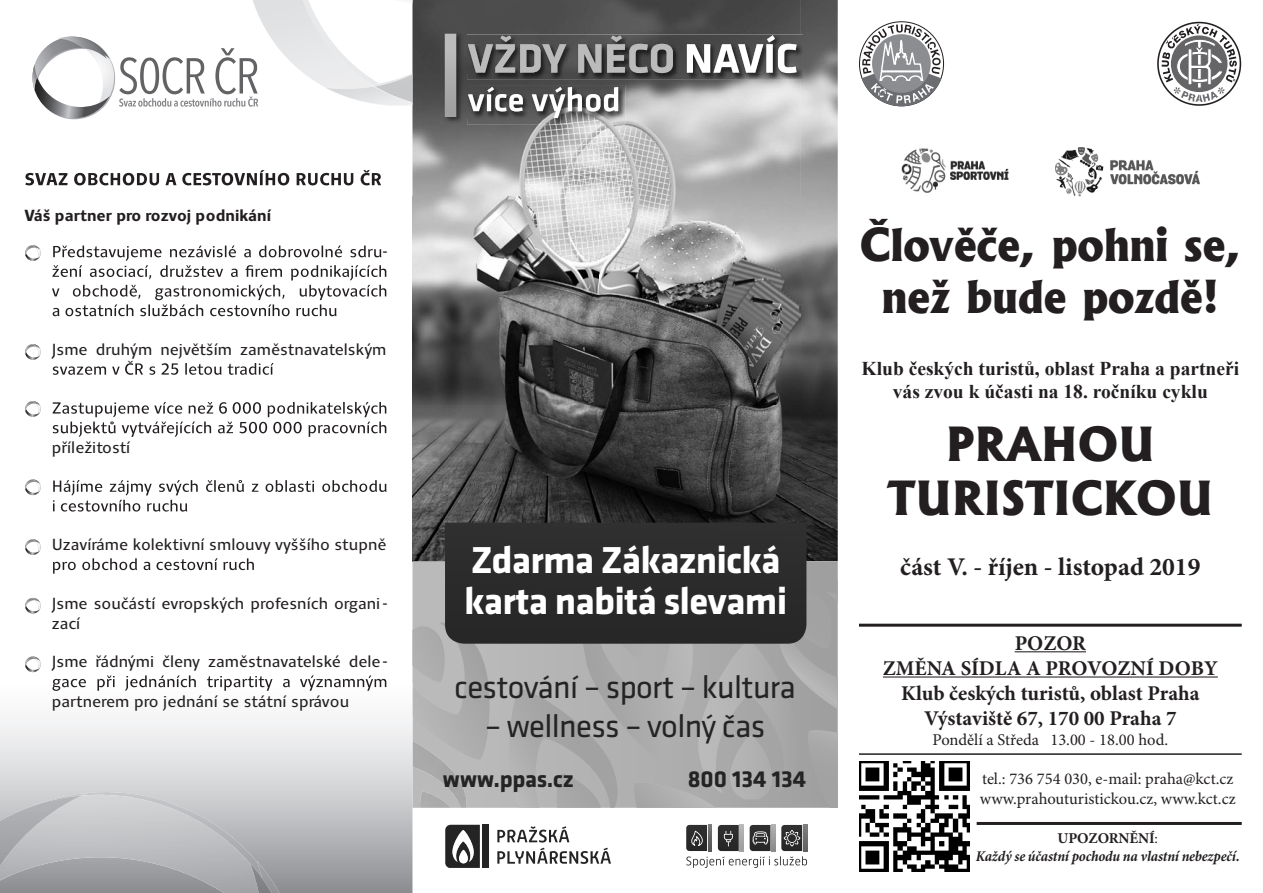
<style>
.page{position:relative;width:1263px;height:893px;background:#fff}
.page>*{position:absolute;margin:0;border:0;box-sizing:border-box;transform-origin:0 0}
.t1{font:800 45px/54px "Albertus";color:#231f20;text-align:center}
.t2{font:800 43.5px/52.2px "Albertus";color:#231f20;text-align:center}
.t3{font:700 38.85px/41.8px "Klavika";letter-spacing:-.02em;color:#fff}
.t4{font:33px "Klavika";letter-spacing:-.02em;color:#242424}
.t5{font:700 25.5px "Minion Pro";color:#231f20}
.t6{font:700 24px "Klavika";color:#242424}
.t7{font:700 21px/25.2px "Minion Pro";color:#231f20;text-align:center}
.t8{font:700 19.5px/23.4px "Times New Roman";color:#231f20;text-align:center}
.t9{font:16.5px/19.8px "Minion Pro";color:#231f20}
.t10{font:16.35px/19.6px "Clara Sans";color:#231f20}
.t11{font:700 16.35px "Clara Sans";color:#231f20}
.t12{font:italic 700 condensed 15px/18px "Minion Pro";letter-spacing:-.01em;color:#231f20;text-align:center}
.s1{font-style:normal;font-stretch:normal}
.s2{font-weight:400;font-style:normal;font-stretch:normal}
</style>
<div class="page">
<div style="left:1157px;top:22px;width:84px;height:84px;border:2px solid #231f20;border-radius:50%"></div>
<svg style="left:1161px;top:24px;width:76px;height:78px"></svg>
<svg style="left:859px;top:21px;width:85px;height:85px"></svg>
<img style="left:859px;top:761px;width:110px;height:111px">
<hr style="left:1015px;top:651px;width:71px;height:1px;background:#231f20">
<hr style="left:883px;top:676px;width:335px;height:1px;background:#231f20">
<hr style="left:859px;top:753px;width:383px;height:2px;background:#231f20">
<hr style="left:977px;top:822px;width:265px;height:3px;background:#231f20">
<hr style="left:859px;top:624px;width:383px;height:3px;background:#231f20">
<img style="left:412px;top:0;width:426px;height:523px">
<svg style="left:412px;top:523px;width:426px;height:285px;background:#7d7d7d"></svg>
<svg style="left:686px;top:825px;width:121px;height:43px"></svg>
<img style="left:443px;top:32px;width:20px;height:92px">
<svg style="left:445px;top:34px;width:11px;height:83px"></svg>
<img style="left:467px;top:34px;width:336px;height:46px">
<img style="left:468px;top:35px;width:207px;height:1px">
<img style="left:468px;top:36px;width:207px;height:37px">
<img style="left:687px;top:35px;width:109px;height:38px">
<img style="left:467px;top:86px;width:158px;height:39px">
<img style="left:468px;top:87px;width:150px;height:31px">
<svg style="left:497px;top:826px;width:72px;height:16px"></svg>
<svg style="left:497px;top:848px;width:114px;height:16px"></svg>
<div style="left:482px;top:825px;width:7px;height:43px;background:#242424"></div>
<svg style="left:445px;top:825px;width:35px;height:43px"></svg>
<img style="left:259px;top:861px;width:20px;height:32px">
<img style="left:24px;top:793px;width:63px;height:2px">
<img style="left:0;top:795px;width:259px;height:98px">
<img style="left:250px;top:863px;width:22px;height:30px">
<img style="left:0;top:796px;width:82px;height:71px">
<img style="left:0;top:796px;width:81px;height:70px">
<svg style="left:25px;top:170px;width:356px;height:15px"></svg>
<svg style="left:52px;top:246px;width:334px;height:70px"></svg>
<svg style="left:53px;top:361px;width:221px;height:14px"></svg>
<svg style="left:53px;top:402px;width:333px;height:35px"></svg>
<svg style="left:53px;top:480px;width:334px;height:32px"></svg>
<svg style="left:53px;top:558px;width:201px;height:16px"></svg>
<svg style="left:52px;top:675px;width:334px;height:16px"></svg>
<svg style="left:25px;top:344px;width:16px;height:16px"></svg>
<svg style="left:25px;top:245px;width:16px;height:16px"></svg>
<svg style="left:25px;top:401px;width:16px;height:16px"></svg>
<svg style="left:25px;top:479px;width:16px;height:16px"></svg>
<svg style="left:25px;top:539px;width:16px;height:16px"></svg>
<svg style="left:25px;top:598px;width:16px;height:16px"></svg>
<svg style="left:25px;top:656px;width:16px;height:16px"></svg>
<svg style="left:32px;top:0;width:381px;height:119px"></svg>
<img style="left:901px;top:148px;width:108px;height:45px">
<img style="left:1056px;top:147px;width:144px;height:50px">
<p class="t11" style="left:24px;top:207px;width:248px">Váš partner pro rozvoj podnikání</p>
<p class="t10" style="left:382px;top:242px;width:7px">-</p>
<p class="t10" style="left:52px;top:340px;width:336px">Jsme druhým největším zaměstnavatelským</p>
<p class="t10" style="left:52px;top:438px;width:80px">příležitostí</p>
<p class="t10" style="left:52px;top:535px;width:336px">Uzavíráme kolektivní smlouvy vyššího stupně</p>
<p class="t10" style="left:52px;top:594px;width:337px">Jsme součástí evropských profesních organi&shy;zací</p>
<p class="t10" style="left:52px;top:652px;width:337px">Jsme řádnými členy zaměstnavatelské dele-</p>
<p class="t10" style="left:52px;top:692px;width:299px">partnerem pro jednání se státní správou</p>
<h3 class="t3" style="left:464px;top:539px;width:325px">Zdarma Zákaznická karta nabitá slevami</h3>
<h3 class="t4" style="left:455px;top:669px;width:342px">cestování – sport – kultura</h3>
<h3 class="t4" style="left:485px;top:708px;width:282px">– wellness – volný čas</h3>
<h3 class="t6" style="left:443px;top:766px;width:132px">www.ppas.cz</h3>
<h3 class="t6" style="left:688px;top:766px;width:120px">800 134 134</h3>
<h2 class="t2" style="left:859px;top:219px;width:383px">Člověče, pohni se, než bude pozdě!</h2>
<p class="t8" style="left:861px;top:356px;width:379px">Klub českých turistů, oblast Praha a partneři vás zvou k účasti na 18. ročníku cyklu</p>
<h1 class="t1" style="left:887px;top:417px;width:328px">PRAHOU<br>TURISTICKOU</h1>
<h3 class="t5" style="left:900px;top:552px;width:302px">část V. - říjen - listopad 2019</h3>
<p class="t7" style="left:883px;top:631px;width:336px">POZOR<br>ZMĚNA SÍDLA A PROVOZNÍ DOBY<br>Klub českých turistů, oblast Praha<br>Výstaviště 67, 170 00 Praha 7</p>
<p class="t9" style="left:932px;top:731px;width:237px">Pondělí a Středa 13.00 - 18.00 hod.</p>
<p class="t9" style="left:980px;top:770px;width:257px">tel.: 736 754 030, e-mail: praha@kct.cz www.prahouturistickou.cz, www.kct.cz</p>
<p class="t12" style="left:976px;top:830px;width:265px"><span class="s1">UPOZORNĚNÍ</span><span class="s2">:<br></span>Každý se účastní pochodu na vlastní nebezpečí.</p>
</div>
